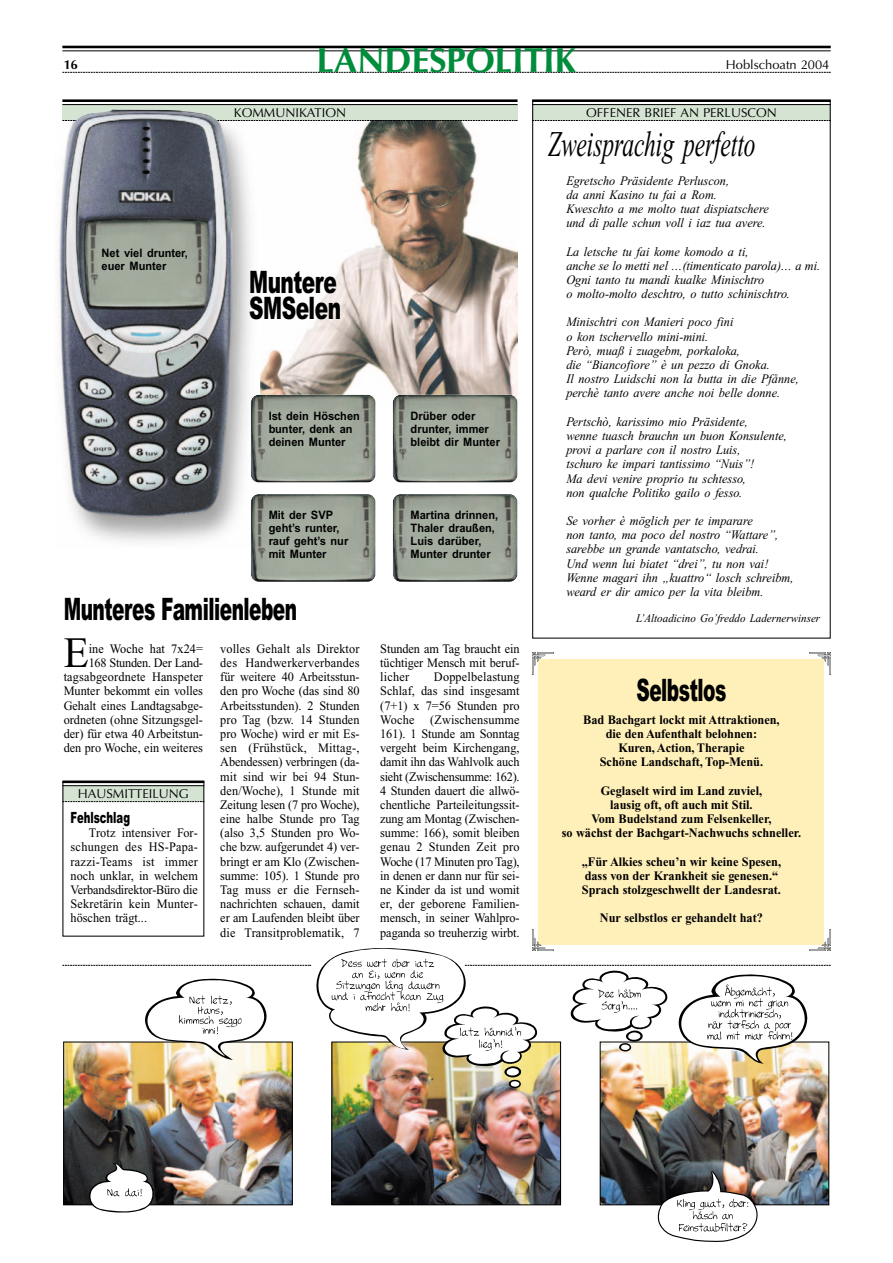
<style>
.page{position:relative;width:893px;height:1263px;background:#fff}
.page>*{position:absolute;margin:0;border:0;box-sizing:border-box;transform-origin:0 0}
.t1{font:43.35px "Times New Roman";color:#000;scale:.95 1}
.t2{font:italic 36.15px "Times New Roman";color:#000;scale:.65 1}
.t3{font:700 34.8px "Optima";color:#008d3b}
.t4{font:900 30.9px "Arial";letter-spacing:-.025em;color:#000;scale:.6 1}
.t5{font:900 30.9px/25.8px "Arial";letter-spacing:-.025em;color:#000;scale:.65 1}
.t6{font:900 15.45px "Arial";color:#000;scale:.65 1}
.t7{font:12.9px/14.2px "Times New Roman";color:#000;text-align:justify;scale:.95 1}
.t8{font:italic 12.9px/14.2px "Times New Roman";color:#000;scale:.95 1}
.t9{font:700 12.9px/14.2px "Times New Roman";color:#000;text-align:center;scale:.95 1}
.t10{font:12.9px "Optima";color:#000}
.t11{font:700 12.9px "Optima";color:#000}
.t12{font:700 11.55px/12.9px "Arial";color:#000;scale:.95 1}
.t13{font:italic 11.55px "Times New Roman";color:#000;scale:.95 1}
</style>
<div class="page">
<img style="left:601px;top:1088px;width:226px;height:115px">
<img style="left:333px;top:1088px;width:226px;height:115px">
<div style="left:331px;top:1042px;width:230px;height:163px;border:1px solid #000"></div>
<img style="left:65px;top:1088px;width:226px;height:115px">
<div style="left:63px;top:1042px;width:230px;height:163px;border:1px solid #000"></div>
<svg style="left:88px;top:1163px;width:67px;height:50px"></svg>
<svg style="left:656px;top:1171px;width:103px;height:71px"></svg>
<img style="left:62px;top:948px;width:768px;height:140px">
<img style="left:260px;top:121px;width:257px;height:287px">
<img style="left:58px;top:122px;width:198px;height:420px">
<div style="left:62px;top:105px;width:455px;height:15px;background:#d4e3d2"></div>
<hr style="left:62px;top:99px;width:455px;height:3px;background:#000">
<hr style="left:62px;top:104px;width:455px;height:1px;background:#000">
<svg style="left:62px;top:120px;width:455px;height:1px"></svg>
<hr style="left:62px;top:46px;width:768px;height:2px;background:#000">
<hr style="left:62px;top:51px;width:768px;height:1px;background:#000">
<svg style="left:62px;top:72px;width:768px;height:1px"></svg>
<div style="left:532px;top:105px;width:298px;height:15px;background:#d4e3d2"></div>
<hr style="left:532px;top:99px;width:298px;height:3px;background:#000">
<hr style="left:532px;top:104px;width:298px;height:1px;background:#000">
<svg style="left:534px;top:120px;width:294px;height:1px"></svg>
<img style="left:251px;top:395px;width:124px;height:88px;border-radius:8px">
<img style="left:393px;top:395px;width:124px;height:88px;border-radius:8px">
<img style="left:251px;top:494px;width:124px;height:88px;border-radius:8px">
<img style="left:393px;top:494px;width:124px;height:88px;border-radius:8px">
<div style="left:532px;top:100px;width:298px;height:539px;border:1px solid #000"></div>
<div style="left:538px;top:659px;width:286px;height:285px;background:#fff0ba"></div>
<img style="left:532px;top:653px;width:21px;height:21px">
<img style="left:809px;top:653px;width:21px;height:21px">
<img style="left:809px;top:929px;width:21px;height:22px">
<img style="left:553px;top:944px;width:256px;height:7px">
<img style="left:532px;top:929px;width:21px;height:22px">
<img style="left:69px;top:109px;width:155px;height:17px">
<div style="left:62px;top:785px;width:142px;height:16px;background:#d4e3d2"></div>
<hr style="left:62px;top:785px;width:142px;height:1px;background:#000">
<svg style="left:64px;top:801px;width:138px;height:1px"></svg>
<div style="left:62px;top:781px;width:142px;height:156px;border:1px solid #000"></div>
<p class="t11" style="left:64px;top:59px;width:16px">16</p>
<h3 class="t3" style="left:317px;top:45px;width:261px">LANDESPOLITIK</h3>
<p class="t10" style="left:725px;top:59px;width:105px">Hoblschoatn 2004</p>
<p class="t10" style="left:234px;top:107px;width:114px">KOMMUNIKATION</p>
<p class="t10" style="left:586px;top:107px;width:192px">OFFENER BRIEF AN PERLUSCON</p>
<p class="t12" style="left:102px;top:248px;width:92px">Net viel drunter, euer Munter</p>
<h3 class="t5" style="left:249px;top:272px;width:143px">Muntere<br>SMSelen</h3>
<p class="t12" style="left:269px;top:411px;width:97px">Ist dein Höschen bunter, denk an deinen Munter</p>
<p class="t12" style="left:410px;top:411px;width:96px">Drüber oder drunter, immer bleibt dir Munter</p>
<p class="t12" style="left:269px;top:510px;width:85px">Mit der SVP geht’s runter, rauf geht’s nur mit Munter</p>
<p class="t12" style="left:410px;top:510px;width:94px">Martina drinnen,<br>Thaler draußen,<br>Luis darüber,<br>Munter drunter</p>
<h3 class="t4" style="left:64px;top:597px;width:391px">Munteres Familienleben</h3>
<h1 class="t1" style="left:64px;top:637px;width:28px">E</h1>
<p class="t7" style="left:64px;top:643px;width:148px;text-align:right">ine Woche hat 7x24=<br>168 Stunden. Der Land&shy;tagsabgeordnete Hanspeter<br>Munter bekommt ein volles<br>Gehalt eines Landtagsabge&shy;ordneten (ohne Sitzungsgel&shy;der) für etwa 40 Arbeitstun&shy;den pro Woche, ein weiteres</p>
<p class="t7" style="left:220px;top:643px;width:148px">volles Gehalt als Direktor des Handwerkerverbandes für weitere 40 Arbeitsstun&shy;den pro Woche (das sind 80<br>Arbeitsstunden). 2 Stunden pro Tag (bzw. 14 Stunden pro Woche) wird er mit Es&shy;sen (Frühstück, Mittag-, Abendessen) verbringen (da&shy;mit sind wir bei 94 Stun&shy;den/Woche), 1 Stunde mit Zeitung lesen (7 pro Woche), eine halbe Stunde pro Tag (also 3,5 Stunden pro Wo&shy;che bzw. aufgerundet 4) ver&shy;bringt er am Klo (Zwischen&shy;summe: 105). 1 Stunde pro Tag muss er die Fernseh&shy;nachrichten schauen, damit er am Laufenden bleibt über die Transitproblematik, 7</p>
<p class="t7" style="left:380px;top:643px;width:148px">Stunden am Tag braucht ein tüchtiger Mensch mit beruf&shy;licher</p>
<p class="t7" style="left:380px;top:671px;width:148px;text-indent:54px">Doppelbelastung Schlaf, das sind insgesamt (7+1) x 7=56 Stunden pro Woche (Zwischensumme 161). 1 Stunde am Sonntag vergeht beim Kirchengang, damit ihn das Wahlvolk auch sieht (Zwischensumme: 162).<br>4 Stunden dauert die allwö&shy;chentliche Parteileitungssit&shy;zung am Montag (Zwischen&shy;summe: 166), somit bleiben genau 2 Stunden Zeit pro Woche (17 Minuten pro Tag), in denen er dann nur für sei&shy;ne Kinder da ist und womit er, der geborene Familien&shy;mensch, in seiner Wahlpro&shy;paganda so treuherzig wirbt.</p>
<p class="t10" style="left:78px;top:788px;width:113px">HAUSMITTEILUNG</p>
<p class="t6" style="left:71px;top:812px;width:93px">Fehlschlag</p>
<p class="t7" style="left:71px;top:827px;width:135px;text-indent:18px">Trotz intensiver For&shy;schungen des HS-Papa&shy;razzi-Teams ist immer noch unklar, in welchem Verbandsdirektor-Büro die Sekretärin kein Munter&shy;höschen trägt...</p>
<h2 class="t2" style="left:548px;top:131px;width:321px">Zweisprachig perfetto</h2>
<p class="t8" style="left:566px;top:174px;width:215px">Egretscho Präsidente Perluscon,<br>da anni Kasino tu fai a Rom.<br>Kweschto a me molto tuat dispiatschere und di palle schun voll i iaz tua avere.</p>
<p class="t8" style="left:566px;top:245px;width:269px">La letsche tu fai kome komodo a ti,<br>anche se lo metti nel …(timenticato parola)… a mi.<br>Ogni tanto tu mandi kualke Minischtro<br>o molto-molto deschtro, o tutto schinischtro.</p>
<p class="t8" style="left:566px;top:316px;width:246px">Minischtri con Manieri poco fini<br>o kon tschervello mini-mini.<br>Però, muaß i zuagebm, porkaloka,<br>die “Biancofiore” è un pezzo di Gnoka.<br>Il nostro Luidschi non la butta in die Pfånne, perchè tanto avere anche noi belle donne.</p>
<p class="t8" style="left:566px;top:416px;width:233px">Pertschò, karissimo mio Präsidente,<br>wenne tuasch brauchn un buon Konsulente, provi a parlare con il nostro Luis,<br>tschuro ke impari tantissimo “Nuis”!<br>Ma devi venire proprio tu schtesso,<br>non qualche Politiko gailo o fesso.</p>
<p class="t8" style="left:566px;top:515px;width:240px">Se vorher è möglich per te imparare<br>non tanto, ma poco del nostro “Wattare”, sarebbe un grande vantatscho, vedrai.<br>Und wenn lui biatet “drei”, tu non vai!<br>Wenne magari ihn „kuattro“ losch schreibm, weard er dir amico per la vita bleibm.</p>
<p class="t13" style="left:636px;top:614px;width:195px">L’Altoadicino Go’freddo Ladernerwinser</p>
<h3 class="t4" style="left:636px;top:679px;width:151px">Selbstlos</h3>
<p class="t9" style="left:583px;top:714px;width:208px">Bad Bachgart lockt mit Attraktionen, die den Aufenthalt belohnen:<br>Kuren, Action, Therapie<br>Schöne Landschaft, Top-Menü.</p>
<p class="t9" style="left:561px;top:785px;width:253px">Geglaselt wird im Land zuviel,<br>lausig oft, oft auch mit Stil.<br>Vom Budelstand zum Felsenkeller,<br>so wächst der Bachgart-Nachwuchs schneller.</p>
<p class="t9" style="left:582px;top:856px;width:211px;text-align:left">„Für Alkies scheu’n wir keine Spesen, dass von der Krankheit sie genesen.“<br>Sprach stolzgeschwellt der Landesrat.</p>
<p class="t9" style="left:600px;top:912px;width:173px">Nur selbstlos er gehandelt hat?</p>
</div>
